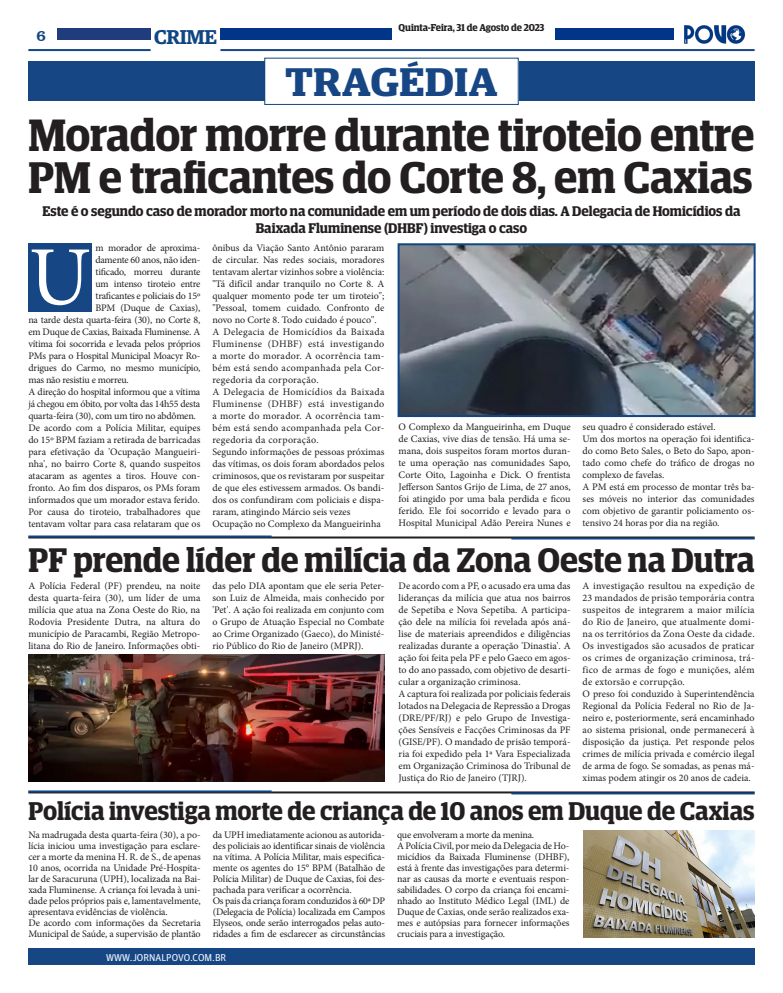
<style>
.page{position:relative;width:783px;height:993px;background:#fff}
.page>*{position:absolute;margin:0;border:0;box-sizing:border-box;transform-origin:0 0}
.t1{font:83.8px "Minion Pro";color:#fff}
.t2{font:600 45.4px "Guardian Egyptian Display";letter-spacing:-.005em;color:#231f20}
.t3{font:600 44.3px "Guardian Egyptian Display";color:#231f20}
.t4{font:600 40px "Guardian Egyptian Display";letter-spacing:.01em;color:#174685;scale:1.1 1}
.t5{font:600 34.1px "Guardian Egyptian Display";color:#231f20}
.t6{font:600 25.7px "Guardian Egyptian Display";color:#231f20}
.t7{font:600 20px "Guardian Egyptian";letter-spacing:-.02em;color:#114683}
.t8{font:16px "Clarendon BT";color:#174685}
.t9{font:600 14px/16.8px "Guardian Egyptian Display";color:#231f20;text-align:center}
.t10{font:10px/12px "Minion Pro";letter-spacing:-.01em;color:#231f20;text-align:justify}
.t11{font:600 10px "Guardian Egyptian Display";letter-spacing:-.005em;color:#231f20}
.t12{font:10px "Guardian Agate Sans G1 D Regular";color:#fff}
</style>
<div class="page">
<div style="left:28px;top:947px;width:726px;height:17px;background:#174685"></div>
<img style="left:684px;top:25px;width:62px;height:19px">
<div style="left:57px;top:28px;width:94px;height:12px;background:#203c7d"></div>
<hr style="left:28px;top:49px;width:123px;height:2px;background:#114683">
<div style="left:220px;top:28px;width:171px;height:12px;background:#003589"></div>
<hr style="left:220px;top:49px;width:534px;height:2px;background:#174685">
<div style="left:555px;top:28px;width:119px;height:12px;background:#003589"></div>
<div style="left:28px;top:61px;width:726px;height:40px;background:#174685"></div>
<div style="left:265px;top:58px;width:253px;height:46px;background:#fff"></div>
<div style="left:264px;top:58px;width:254px;height:47px;border:1px solid #114682"></div>
<div style="left:28px;top:243px;width:64px;height:68px;background:#174685"></div>
<img style="left:583px;top:830px;width:171px;height:106px">
<img style="left:400px;top:246px;width:352px;height:168px">
<div style="left:397px;top:243px;width:358px;height:174px;border:2px solid #114683"></div>
<hr style="left:28px;top:536px;width:726px;height:2px;background:#231f20">
<hr style="left:28px;top:535px;width:243px;height:2px;background:#114683">
<hr style="left:511px;top:537px;width:243px;height:2px;background:#114683">
<hr style="left:28px;top:791px;width:726px;height:2px;background:#231f20">
<hr style="left:28px;top:790px;width:243px;height:2px;background:#114683">
<hr style="left:511px;top:792px;width:243px;height:2px;background:#114683">
<img style="left:28px;top:654px;width:356px;height:127px">
<h3 class="t8" style="left:36px;top:25px;width:11px">6</h3>
<h3 class="t7" style="left:154px;top:22px;width:64px">CRIME</h3>
<p class="t11" style="left:398px;top:22px;width:147px">Quinta-Feira, 31 de Agosto de 2023</p>
<p class="t4" style="left:285px;top:60px;width:195px">TRAGÉDIA</p>
<p class="t2" style="left:28px;top:110px;width:727px">Morador morre durante tiroteio entre</p>
<p class="t3" style="left:28px;top:153px;width:725px">PM e traficantes do Corte 8, em Caxias</p>
<p class="t9" style="left:43px;top:203px;width:699px">Este é o segundo caso de morador morto na comunidade em um período de dois dias. A Delegacia de Homicídios da<br>Baixada Fluminense (DHBF) investiga o caso</p>
<p class="t10" style="left:95px;top:241px;width:106px">m morador de aproxima-</p>
<p class="t10" style="left:95px;top:253px;width:106px">damente 60 anos, não iden-</p>
<p class="t10" style="left:95px;top:265px;width:106px">tificado, morreu durante</p>
<p class="t10" style="left:95px;top:277px;width:106px">um intenso tiroteio entre</p>
<p class="t10" style="left:95px;top:289px;width:106px">traficantes e policiais do 15º</p>
<p class="t10" style="left:95px;top:301px;width:106px">BPM (Duque de Caxias),</p>
<p class="t10" style="left:28px;top:313px;width:173px">na tarde desta quarta-feira (30), no Corte 8,</p>
<p class="t10" style="left:28px;top:325px;width:173px">em Duque de Caxias, Baixada Fluminense. A</p>
<p class="t10" style="left:28px;top:337px;width:173px">vítima foi socorrida e levada pelos próprios</p>
<p class="t10" style="left:28px;top:349px;width:173px">PMs para o Hospital Municipal Moacyr Ro-</p>
<p class="t10" style="left:28px;top:361px;width:173px">drigues do Carmo, no mesmo município,</p>
<p class="t10" style="left:28px;top:373px;width:102px">mas não resistiu e morreu.</p>
<p class="t10" style="left:28px;top:385px;width:173px">A direção do hospital informou que a vítima já chegou em óbito, por volta das 14h55 desta quarta-feira (30), com um tiro no abdômen.</p>
<p class="t10" style="left:28px;top:421px;width:173px">De acordo com a Polícia Militar, equipes do 15º BPM faziam a retirada de barricadas para efetivação da 'Ocupação Mangueiri&shy;nha', no bairro Corte 8, quando suspeitos atacaram as agentes a tiros. Houve con&shy;fronto. Ao fim dos disparos, os PMs foram informados que um morador estava ferido.</p>
<p class="t10" style="left:28px;top:505px;width:173px">Por causa do tiroteio, trabalhadores que tentavam voltar para casa relataram que os</p>
<p class="t1" style="left:29px;top:221px;width:63px">U</p>
<p class="t10" style="left:212px;top:241px;width:173px">ônibus da Viação Santo Antônio pararam de circular. Nas redes sociais, moradores tentavam alertar vizinhos sobre a violência: "Tá difícil andar tranquilo no Corte 8. A qualquer momento pode ter um tiroteio"; "Pessoal, tomem cuidado. Confronto de novo no Corte 8. Todo cuidado é pouco".</p>
<p class="t10" style="left:212px;top:325px;width:173px">A Delegacia de Homicídios da Baixada Fluminense (DHBF) está investigando a morte do morador. A ocorrência tam&shy;bém está sendo acompanhada pela Cor&shy;regedoria da corporação.</p>
<p class="t10" style="left:212px;top:385px;width:173px">A Delegacia de Homicídios da Baixada Fluminense (DHBF) está investigando a morte do morador. A ocorrência tam&shy;bém está sendo acompanhada pela Cor&shy;regedoria da corporação.</p>
<p class="t10" style="left:212px;top:445px;width:173px">Segundo informações de pessoas próximas das vítimas, os dois foram abordados pelos criminosos, que os revistaram por suspeitar de que eles estivessem armados. Os bandi&shy;dos os confundiram com policiais e dispa&shy;raram, atingindo Márcio seis vezes</p>
<p class="t10" style="left:212px;top:517px;width:170px">Ocupação no Complexo da Mangueirinha</p>
<p class="t10" style="left:398px;top:421px;width:173px">O Complexo da Mangueirinha, em Duque de Caxias, vive dias de tensão. Há uma se&shy;mana, dois suspeitos foram mortos duran&shy;te uma operação nas comunidades Sapo, Corte Oito, Lagoinha e Dick. O frentista Jefferson Santos Grijo de Lima, de 27 anos, foi atingido por uma bala perdida e ficou ferido. Ele foi socorrido e levado para o Hospital Municipal Adão Pereira Nunes e</p>
<p class="t10" style="left:582px;top:421px;width:134px">seu quadro é considerado estável.</p>
<p class="t10" style="left:582px;top:433px;width:173px">Um dos mortos na operação foi identifica&shy;do como Beto Sales, o Beto do Sapo, apon&shy;tado como chefe do tráfico de drogas no complexo de favelas.</p>
<p class="t10" style="left:582px;top:481px;width:173px">A PM está em processo de montar três ba&shy;ses móveis no interior das comunidades com objetivo de garantir policiamento os&shy;tensivo 24 horas por dia na região.</p>
<p class="t5" style="left:28px;top:540px;width:727px">PF prende líder de milícia da Zona Oeste na Dutra</p>
<p class="t10" style="left:28px;top:579px;width:173px">A Polícia Federal (PF) prendeu, na noite desta quarta-feira (30), um líder de uma milícia que atua na Zona Oeste do Rio, na Rodovia Presidente Dutra, na altura do município de Paracambi, Região Metropo&shy;litana do Rio de Janeiro. Informações obti-</p>
<p class="t10" style="left:212px;top:579px;width:173px">das pelo DIA apontam que ele seria Peter&shy;son Luiz de Almeida, mais conhecido por 'Pet'. A ação foi realizada em conjunto com o Grupo de Atuação Especial no Combate ao Crime Organizado (Gaeco), do Ministé&shy;rio Público do Rio de Janeiro (MPRJ).</p>
<p class="t10" style="left:398px;top:579px;width:173px">De acordo com a PF, o acusado era uma das lideranças da milícia que atua nos bairros de Sepetiba e Nova Sepetiba. A participa&shy;ção dele na milícia foi revelada após aná&shy;lise de materiais apreendidos e diligências realizadas durante a operação 'Dinastia'. A ação foi feita pela PF e pelo Gaeco em agos&shy;to do ano passado, com objetivo de desarti&shy;cular a organização criminosa.</p>
<p class="t10" style="left:398px;top:687px;width:173px">A captura foi realizada por policiais federais lotados na Delegacia de Repressão a Drogas (DRE/PF/RJ) e pelo Grupo de Investiga&shy;ções Sensíveis e Facções Criminosas da PF (GISE/PF). O mandado de prisão temporá&shy;ria foi expedido pela 1ª Vara Especializada em Organização Criminosa do Tribunal de Justiça do Rio de Janeiro (TJRJ).</p>
<p class="t10" style="left:582px;top:579px;width:173px">A investigação resultou na expedição de 23 mandados de prisão temporária contra suspeitos de integrarem a maior milícia do Rio de Janeiro, que atualmente domi&shy;na os territórios da Zona Oeste da cidade.<br>Os investigados são acusados de praticar os crimes de organização criminosa, trá&shy;fico de armas de fogo e munições, além de extorsão e corrupção.</p>
<p class="t10" style="left:582px;top:687px;width:173px">O preso foi conduzido à Superintendência Regional da Polícia Federal no Rio de Ja&shy;neiro e, posteriormente, será encaminhado ao sistema prisional, onde permanecerá à disposição da justiça. Pet responde pelos crimes de milícia privada e comércio ilegal de arma de fogo. Se somadas, as penas má&shy;ximas podem atingir os 20 anos de cadeia.</p>
<p class="t6" style="left:28px;top:797px;width:727px">Polícia investiga morte de criança de 10 anos em Duque de Caxias</p>
<p class="t10" style="left:28px;top:828px;width:174px;line-height:11px">Na madrugada desta quarta-feira (30), a po&shy;lícia iniciou uma investigação para esclare&shy;cer a morte da menina H. R. de S., de apenas 10 anos, ocorrida na Unidade Pré-Hospita&shy;lar de Saracuruna (UPH), localizada na Bai&shy;xada Fluminense. A criança foi levada à uni&shy;dade pelos próprios pais e, lamentavelmente, apresentava evidências de violência.</p>
<p class="t10" style="left:28px;top:916px;width:174px;line-height:11px">De acordo com informações da Secretaria<br>Municipal de Saúde, a supervisão de plantão</p>
<p class="t10" style="left:213px;top:828px;width:174px;line-height:11px">da UPH imediatamente acionou as autorida&shy;des policiais ao identificar sinais de violência na vítima. A Polícia Militar, mais especifica&shy;mente os agentes do 15° BPM (Batalhão de Polícia Militar) de Duque de Caxias, foi des&shy;pachada para verificar a ocorrência.</p>
<p class="t10" style="left:213px;top:894px;width:174px;line-height:11px">Os pais da criança foram conduzidos à 60ª DP (Delegacia de Polícia) localizada em Campos Elyseos, onde serão interrogados pelas auto&shy;ridades a fim de esclarecer as circunstâncias</p>
<p class="t12" style="left:106px;top:949px;width:122px">WWW.JORNALPOVO.COM.BR</p>
<p class="t10" style="left:397px;top:828px;width:138px">que envolveram a morte da menina.</p>
<p class="t10" style="left:397px;top:839px;width:174px;line-height:11px">A Polícia Civil, por meio da Delegacia de Ho&shy;micídios da Baixada Fluminense (DHBF), está à frente das investigações para determi&shy;nar as causas da morte e eventuais respon&shy;sabilidades. O corpo da criança foi encami&shy;nhado ao Instituto Médico Legal (IML) de Duque de Caxias, onde serão realizados exa&shy;mes e autópsias para fornecer informações cruciais para a investigação.</p>
</div>
